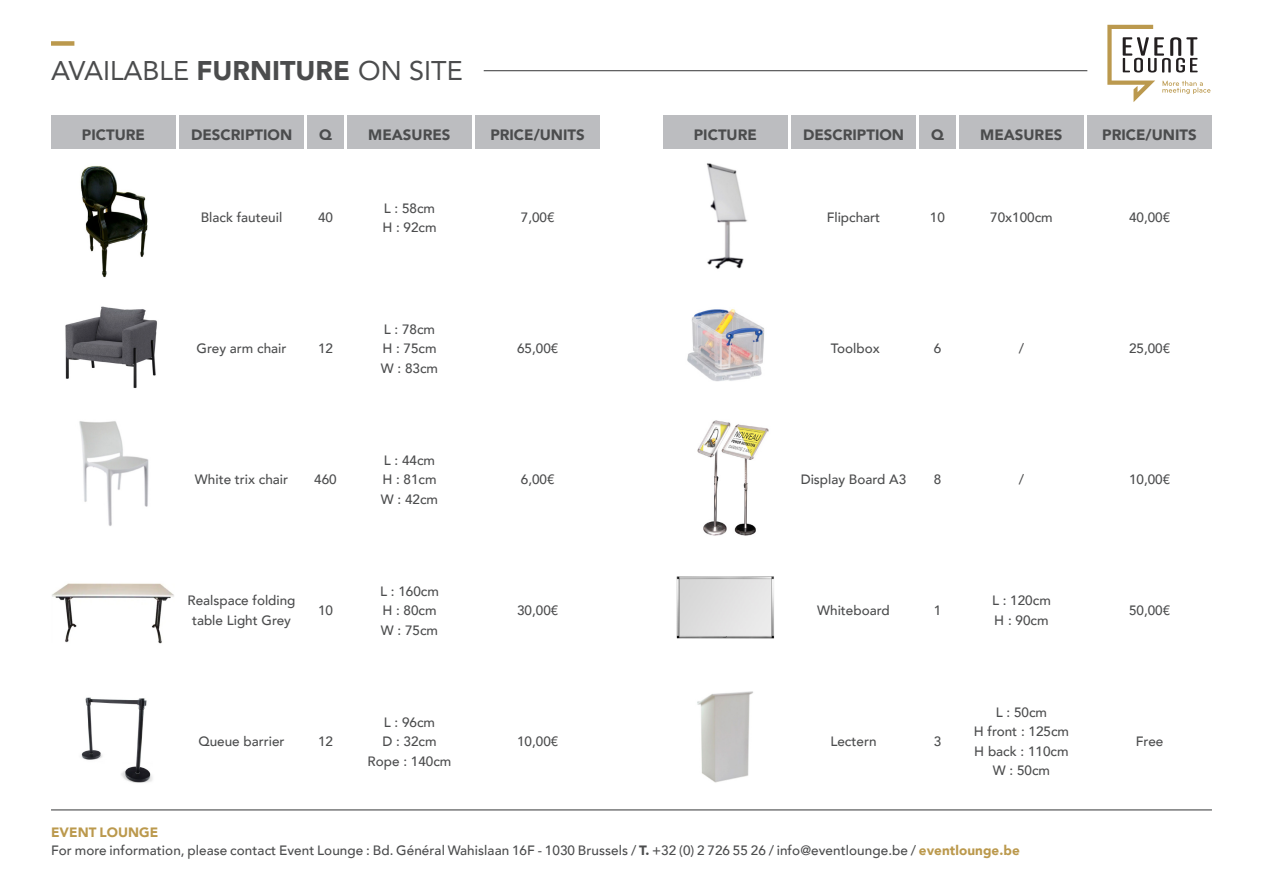
<style>
.page{position:relative;width:1263px;height:893px;background:#fff}
.page>*{position:absolute;margin:0;border:0;box-sizing:border-box;transform-origin:0 0}
.t1{font:27px "Avenir";color:#4b4c4d}
.t2{font:900 15px "Avenir";color:#4b4c4d}
.t3{font:500 13.5px/19.5px "Avenir";color:#4b4c4d;text-align:center}
.t4{font:900 13.5px "Avenir";letter-spacing:.005em;color:#bb994d}
.s1{font-weight:900}
.s2{font-weight:900;color:#bb994d}
</style>
<div class="page">
<hr style="left:51px;top:809px;width:1161px;height:1px;background:#4b4c4d">
<svg style="left:1107px;top:25px;width:103px;height:77px"></svg>
<div style="left:51px;top:41px;width:23px;height:5px;background:#bb994d"></div>
<hr style="left:484px;top:70px;width:603px;height:1px;background:#4b4c4d">
<div style="left:51px;top:116px;width:125px;height:33px;background:#bcbdc0"></div>
<div style="left:179px;top:116px;width:125px;height:33px;background:#bcbdc0"></div>
<div style="left:475px;top:116px;width:125px;height:33px;background:#bcbdc0"></div>
<div style="left:347px;top:116px;width:125px;height:33px;background:#bcbdc0"></div>
<div style="left:307px;top:116px;width:37px;height:33px;background:#bcbdc0"></div>
<img style="left:80px;top:165px;width:68px;height:113px">
<img style="left:65px;top:306px;width:92px;height:83px">
<img style="left:79px;top:421px;width:70px;height:105px">
<div style="left:663px;top:116px;width:125px;height:33px;background:#bcbdc0"></div>
<div style="left:791px;top:116px;width:125px;height:33px;background:#bcbdc0"></div>
<div style="left:1087px;top:116px;width:125px;height:33px;background:#bcbdc0"></div>
<div style="left:959px;top:116px;width:125px;height:33px;background:#bcbdc0"></div>
<div style="left:919px;top:116px;width:36px;height:33px;background:#bcbdc0"></div>
<img style="left:52px;top:583px;width:122px;height:61px">
<img style="left:81px;top:697px;width:72px;height:86px">
<img style="left:707px;top:163px;width:41px;height:106px">
<img style="left:687px;top:309px;width:77px;height:73px">
<img style="left:697px;top:420px;width:72px;height:116px">
<img style="left:676px;top:576px;width:99px;height:63px">
<img style="left:697px;top:691px;width:56px;height:92px">
<p class="t1" style="left:51px;top:49px;width:413px">AVAILABLE <span class="s1">FURNITURE</span> ON SITE</p>
<p class="t2" style="left:82px;top:122px;width:65px">PICTURE</p>
<p class="t2" style="left:191px;top:122px;width:103px">DESCRIPTION</p>
<p class="t2" style="left:319px;top:122px;width:14px">Q</p>
<p class="t2" style="left:368px;top:122px;width:84px">MEASURES</p>
<p class="t2" style="left:490px;top:122px;width:96px">PRICE/UNITS</p>
<p class="t2" style="left:694px;top:122px;width:65px">PICTURE</p>
<p class="t2" style="left:803px;top:122px;width:103px">DESCRIPTION</p>
<p class="t2" style="left:931px;top:122px;width:14px">Q</p>
<p class="t2" style="left:980px;top:122px;width:84px">MEASURES</p>
<p class="t2" style="left:1102px;top:122px;width:96px">PRICE/UNITS</p>
<p class="t3" style="left:201px;top:207px;width:83px">Black fauteuil</p>
<p class="t3" style="left:318px;top:207px;width:17px">40</p>
<p class="t3" style="left:384px;top:197px;width:53px">L : 58cm</p>
<p class="t3" style="left:382px;top:217px;width:56px">H : 92cm</p>
<p class="t3" style="left:521px;top:207px;width:35px">7,00€</p>
<p class="t3" style="left:827px;top:207px;width:55px">Flipchart</p>
<p class="t3" style="left:930px;top:207px;width:17px">10</p>
<p class="t3" style="left:990px;top:207px;width:64px">70x100cm</p>
<p class="t3" style="left:1129px;top:207px;width:43px">40,00€</p>
<p class="t3" style="left:197px;top:338px;width:91px">Grey arm chair</p>
<p class="t3" style="left:318px;top:338px;width:17px">12</p>
<p class="t3" style="left:384px;top:319px;width:53px">L : 78cm</p>
<p class="t3" style="left:382px;top:338px;width:56px">H : 75cm</p>
<p class="t3" style="left:381px;top:358px;width:59px">W : 83cm</p>
<p class="t3" style="left:517px;top:338px;width:43px">65,00€</p>
<p class="t3" style="left:831px;top:338px;width:50px">Toolbox</p>
<p class="t3" style="left:934px;top:338px;width:9px">6</p>
<p class="t3" style="left:1019px;top:338px;width:7px">/</p>
<p class="t3" style="left:1129px;top:338px;width:43px">25,00€</p>
<p class="t3" style="left:195px;top:469px;width:95px">White trix chair</p>
<p class="t3" style="left:314px;top:469px;width:24px">460</p>
<p class="t3" style="left:384px;top:450px;width:53px">L : 44cm</p>
<p class="t3" style="left:382px;top:469px;width:56px">H : 81cm</p>
<p class="t3" style="left:381px;top:489px;width:59px">W : 42cm</p>
<p class="t3" style="left:521px;top:469px;width:35px">6,00€</p>
<p class="t3" style="left:801px;top:469px;width:107px">Display Board A3</p>
<p class="t3" style="left:934px;top:469px;width:9px">8</p>
<p class="t3" style="left:1019px;top:469px;width:7px">/</p>
<p class="t3" style="left:1129px;top:469px;width:43px">10,00€</p>
<p class="t3" style="left:188px;top:590px;width:110px">Realspace folding table Light Grey</p>
<p class="t3" style="left:318px;top:600px;width:17px">10</p>
<p class="t3" style="left:380px;top:580px;width:60px">L : 160cm</p>
<p class="t3" style="left:382px;top:600px;width:56px">H : 80cm</p>
<p class="t3" style="left:381px;top:619px;width:59px">W : 75cm</p>
<p class="t3" style="left:517px;top:600px;width:43px">30,00€</p>
<p class="t3" style="left:817px;top:600px;width:74px">Whiteboard</p>
<p class="t3" style="left:934px;top:600px;width:9px">1</p>
<p class="t3" style="left:992px;top:590px;width:60px">L : 120cm</p>
<p class="t3" style="left:994px;top:610px;width:56px">H : 90cm</p>
<p class="t3" style="left:1129px;top:600px;width:43px">50,00€</p>
<p class="t3" style="left:199px;top:731px;width:87px">Queue barrier</p>
<p class="t3" style="left:318px;top:731px;width:17px">12</p>
<p class="t3" style="left:384px;top:711px;width:53px">L : 96cm</p>
<p class="t3" style="left:382px;top:731px;width:56px">D : 32cm</p>
<p class="t3" style="left:368px;top:750px;width:85px">Rope : 140cm</p>
<p class="t3" style="left:517px;top:731px;width:43px">10,00€</p>
<p class="t3" style="left:830px;top:731px;width:48px">Lectern</p>
<p class="t3" style="left:934px;top:731px;width:9px">3</p>
<p class="t3" style="left:996px;top:702px;width:53px">L : 50cm</p>
<p class="t3" style="left:974px;top:721px;width:97px">H front : 125cm</p>
<p class="t3" style="left:974px;top:741px;width:96px">H back : 110cm<br>W : 50cm</p>
<p class="t3" style="left:1136px;top:731px;width:29px">Free</p>
<p class="t4" style="left:51px;top:820px;width:109px">EVENT LOUNGE</p>
<p class="t3" style="left:51px;top:839px;width:970px">For more information, please contact Event Lounge : Bd. Général Wahislaan 16F - 1030 Brussels / <span class="s1">T.</span> +32 (0) 2 726 55 26 / info@eventlounge.be / <span class="s2">eventlounge.be</span></p>
</div>
